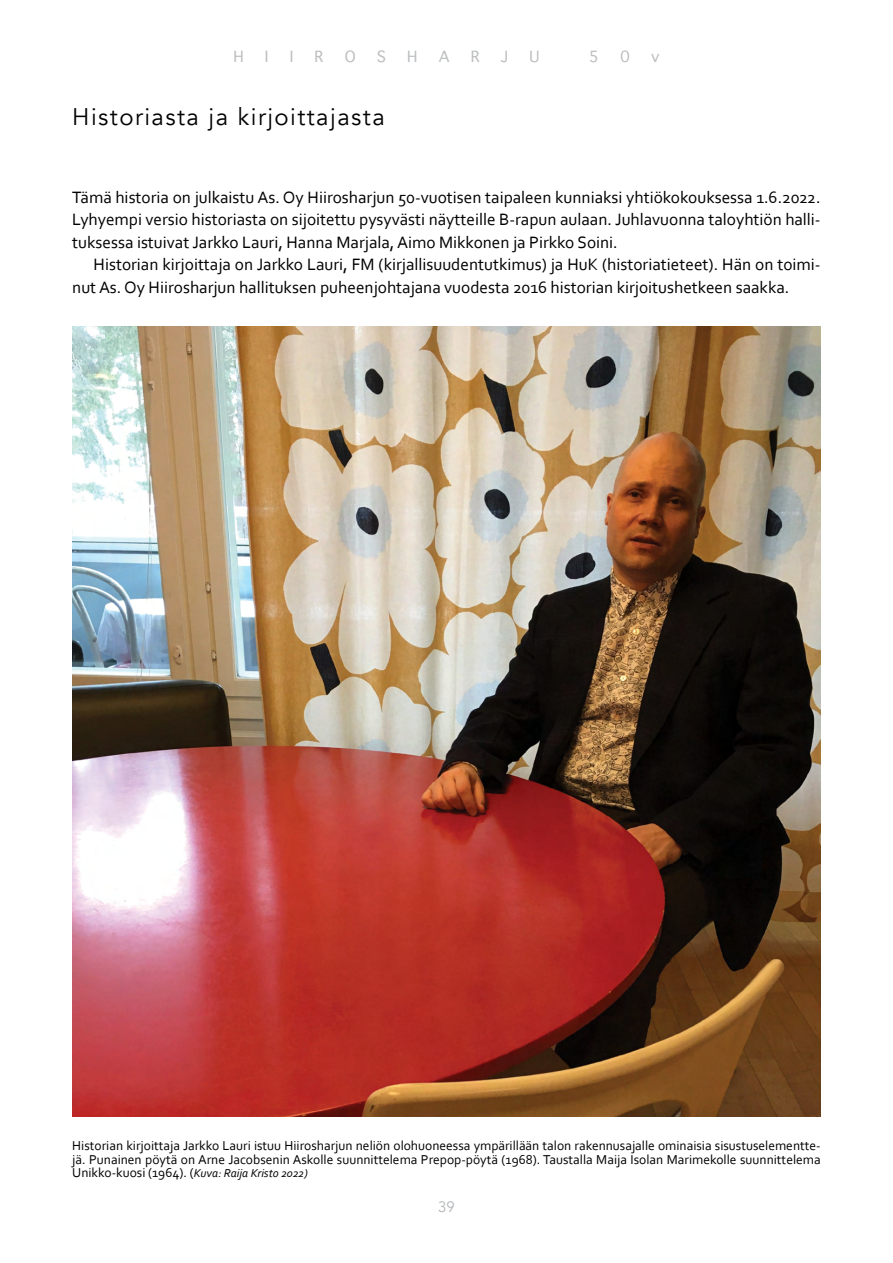
<style>
.page{position:relative;width:893px;height:1263px;background:#fff}
.page>*{position:absolute;margin:0;border:0;box-sizing:border-box;transform-origin:0 0}
.t1{font:24px "Avenir";letter-spacing:.06em;color:#000}
.t2{font:17.25px/22.5px "Corbel";color:#000;text-align:justify}
.t3{font:15px "Avenir";color:#b1b4b6}
.t4{font:13.5px/13.5px "Corbel";color:#000}
.t5{font:italic 12px "Corbel";color:#000}
.s1{font-style:normal;font-size:13.5px}
</style>
<div class="page">
<img style="left:72px;top:326px;width:749px;height:790px">
<h1 class="t1" style="left:72px;top:102px;width:314px">Historiasta ja kirjoittajasta</h1>
<p class="t2" style="left:72px;top:185px;width:750px">Tämä historia on julkaistu As. Oy Hiirosharjun 50-vuotisen taipaleen kunniaksi yhtiökokouksessa 1.6.2022.<br>Lyhyempi versio historiasta on sijoitettu pysyvästi näytteille B-rapun aulaan. Juhlavuonna taloyhtiön halli&shy;tuksessa istuivat Jarkko Lauri, Hanna Marjala, Aimo Mikkonen ja Pirkko Soini.</p>
<p class="t2" style="left:72px;top:253px;width:750px;text-indent:21px">Historian kirjoittaja on Jarkko Lauri, FM (kirjallisuudentutkimus) ja HuK (historiatieteet). Hän on toimi&shy;nut As. Oy Hiirosharjun hallituksen puheenjohtajana vuodesta 2016 historian kirjoitushetkeen saakka.</p>
<p class="t4" style="left:72px;top:1138px;width:750px">Historian kirjoittaja Jarkko Lauri istuu Hiirosharjun neliön olohuoneessa ympärillään talon rakennusajalle ominaisia sisustuselementte&shy;jä. Punainen pöytä on Arne Jacobsenin Askolle suunnittelema Prepop-pöytä (1968). Taustalla Maija Isolan Marimekolle suunnittelema</p>
<p class="t5" style="left:72px;top:1165px;width:237px"><span class="s1">Unikko-kuosi (1964). (</span>Kuva: Raija Kristo 2022)</p>
<p class="t3" style="left:438px;top:1198px;width:18px">39</p>
</div>
